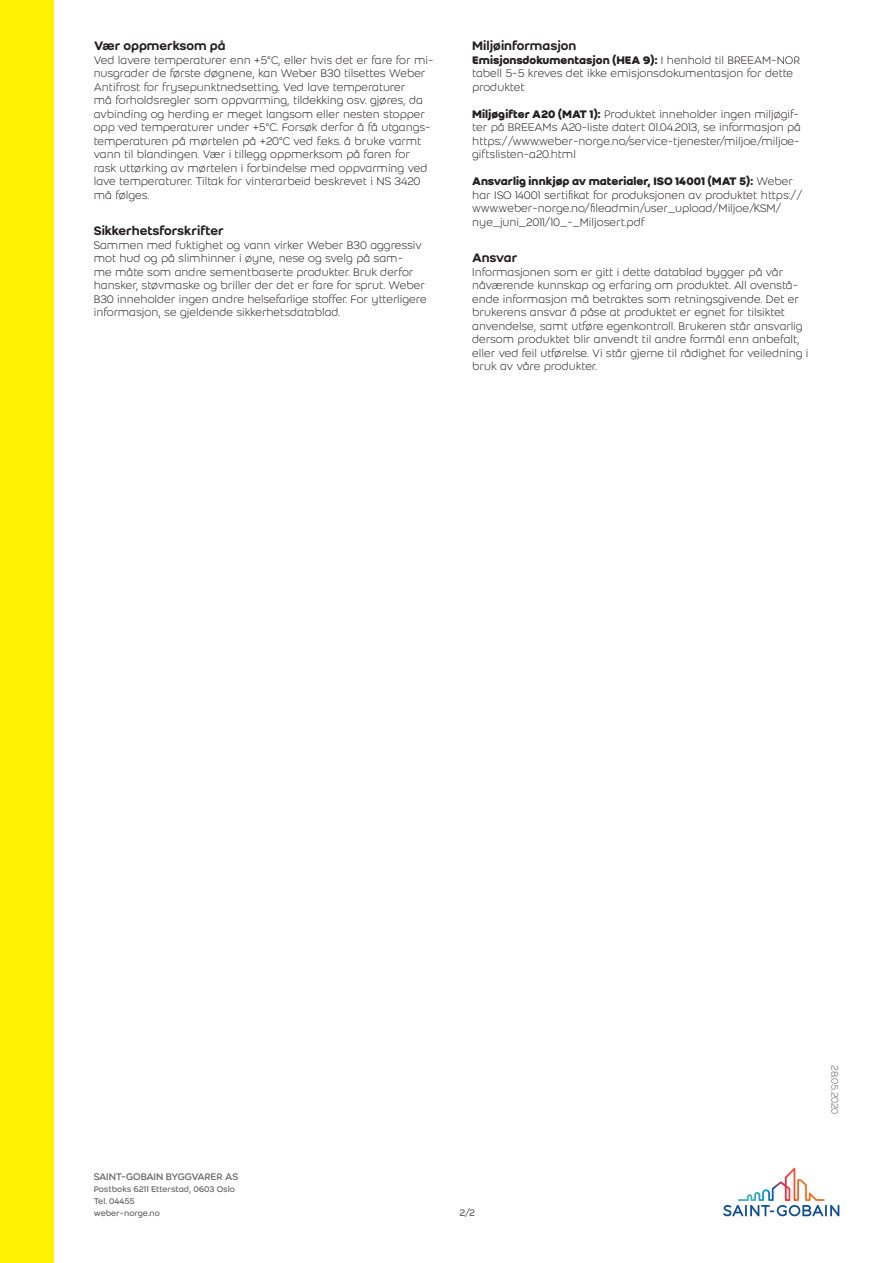
<style>
.page{position:relative;width:893px;height:1263px;background:#fff}
.page>*{position:absolute;margin:0;border:0;box-sizing:border-box;transform-origin:0 0}
.Second_header{font:500 13.5px "Weber";color:#231f20}
.Body_text{font:300 12px/13.5px "Weber";color:#231f20}
.Address_-_company{font:10.5px "Weber";letter-spacing:-.025em;color:#636366}
.Last_modification_da{font:300 10.5px "Weber";letter-spacing:-.02em;color:#636366}
.Paging{font:10.5px "Weber";color:#636366}
.Address{font:9px "Weber";color:#636366}
.s1{font-weight:700}
</style>
<div class="page">
<div style="left:0;top:0;width:54px;height:1263px;background:#fff101"></div>
<svg style="left:723px;top:1168px;width:116px;height:48px"></svg>
<p class="Second_header" style="left:94px;top:36px;width:133px">Vær oppmerksom på</p>
<p class="Body_text" style="left:94px;top:53px;width:341px">Ved lavere temperaturer enn +5°C, eller hvis det er fare for mi&shy;nusgrader de første døgnene, kan Weber B30 tilsettes Weber Antifrost for frysepunktnedsetting. Ved lave temperaturer<br>må forholdsregler som oppvarming, tildekking osv. gjøres, da avbinding og herding er meget langsom eller nesten stopper opp ved temperaturer under +5°C. Forsøk derfor å få utgangs&shy;temperaturen på mørtelen på +20°C ved f.eks. å bruke varmt vann til blandingen. Vær i tillegg oppmerksom på faren for rask uttørking av mørtelen i forbindelse med oppvarming ved lave temperaturer. Tiltak for vinterarbeid beskrevet i NS 3420 må følges.</p>
<p class="Second_header" style="left:94px;top:221px;width:132px">Sikkerhetsforskrifter</p>
<p class="Body_text" style="left:94px;top:238px;width:334px">Sammen med fuktighet og vann virker Weber B30 aggressiv mot hud og på slimhinner i øyne, nese og svelg på sam-<br>me måte som andre sementbaserte produkter. Bruk derfor hansker, støvmaske og briller der det er fare for sprut. Weber B30 inneholder ingen andre helsefarlige stoffer. For ytterligere informasjon, se gjeldende sikkerhetsdatablad.</p>
<p class="Second_header" style="left:472px;top:36px;width:106px">Miljøinformasjon</p>
<p class="Body_text" style="left:472px;top:53px;width:329px"><span class="s1">Emisjonsdokumentasjon (HEA 9):</span> I henhold til BREEAM-NOR tabell 5-5 kreves det ikke emisjonsdokumentasjon for dette produktet</p>
<p class="Body_text" style="left:472px;top:107px;width:330px"><span class="s1">Miljøgifter A20 (MAT 1):</span> Produktet inneholder ingen miljøgif&shy;ter på BREEAMs A20-liste datert 01.04.2013, se informasjon på https://www.weber-norge.no/service-tjenester/miljoe/miljoe&shy;giftslisten-a20.html</p>
<p class="Body_text" style="left:472px;top:174px;width:332px"><span class="s1">Ansvarlig innkjøp av materialer, ISO 14001 (MAT 5):</span> Weber har ISO 14001 sertifikat for produksjonen av produktet https:// www.weber-norge.no/fileadmin/user_upload/Miljoe/KSM/ nye_juni_2011/10_-_Miljosert.pdf</p>
<p class="Second_header" style="left:472px;top:248px;width:47px">Ansvar</p>
<p class="Body_text" style="left:472px;top:265px;width:338px">Informasjonen som er gitt i dette datablad bygger på vår nåværende kunnskap og erfaring om produktet. All ovenstå&shy;ende informasjon må betraktes som retningsgivende. Det er brukerens ansvar å påse at produktet er egnet for tilsiktet anvendelse, samt utføre egenkontroll. Brukeren står ansvarlig dersom produktet blir anvendt til andre formål enn anbefalt, eller ved feil utførelse. Vi står gjerne til rådighet for veiledning i bruk av våre produkter.</p>
<p class="Address_-_company" style="left:94px;top:1169px;width:146px">SAINT-GOBAIN BYGGVARER AS</p>
<p class="Address" style="left:94px;top:1183px;width:143px">Postboks 6211 Etterstad, 0603 Oslo</p>
<p class="Address" style="left:94px;top:1195px;width:43px">Tel. 04455</p>
<p class="Address" style="left:94px;top:1207px;width:68px">weber-norge.no</p>
<p class="Paging" style="left:459px;top:1205px;width:17px">2/2</p>
<p class="Last_modification_da" style="left:842px;top:1065px;width:51px;rotate:90deg">28.05.2020</p>
</div>
